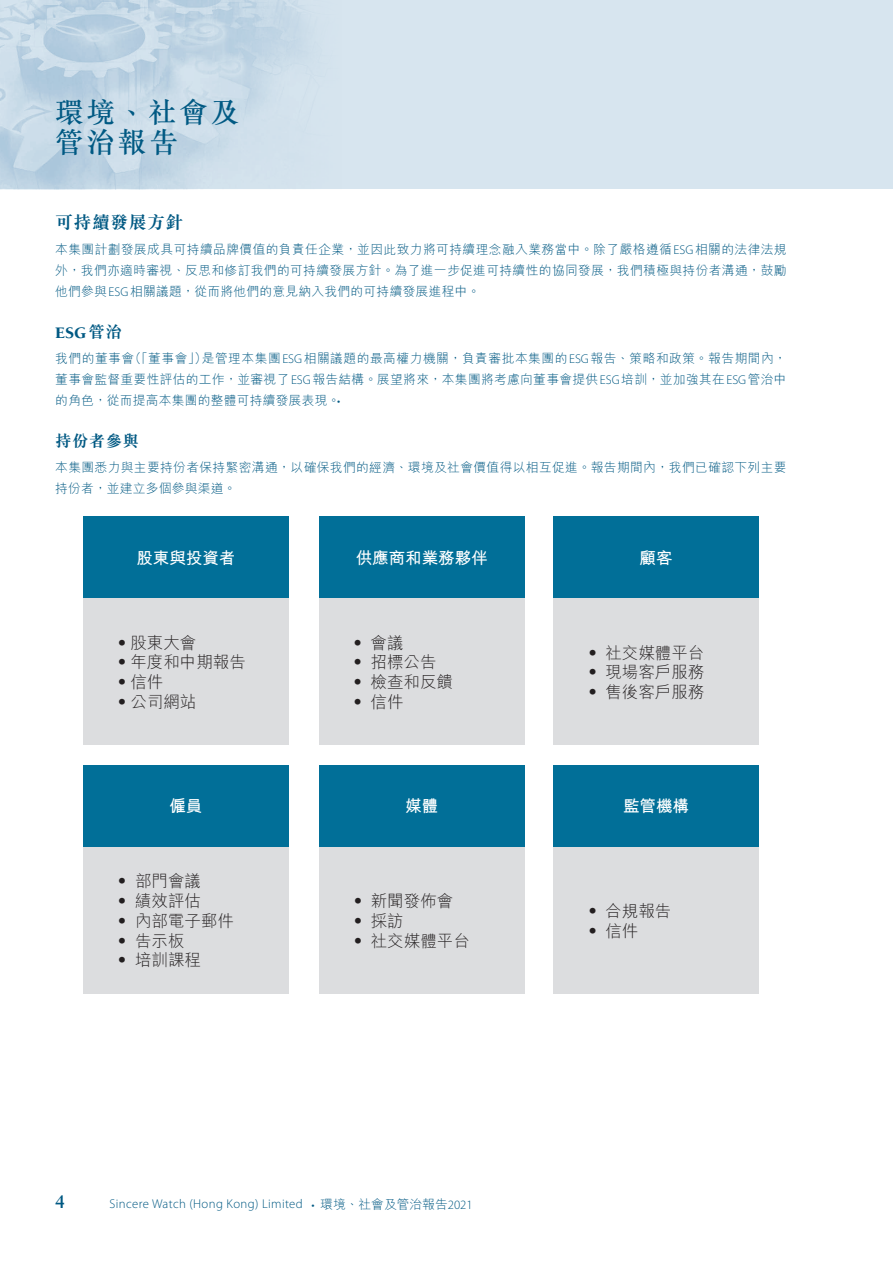
<style>
.page{position:relative;width:893px;height:1263px;background:#fff}
.page>*{position:absolute;margin:0;border:0;box-sizing:border-box;transform-origin:0 0}
.t1{font:500 28.5px/30px "M Sung HK";letter-spacing:.1em;color:#005983}
._01_H1{font:700 18px "M Sung HK";letter-spacing:.02em;color:#005983}
.t2{font:700 18px "Sabon LT Std";color:#005983}
.t3{font:300 16.5px/19.8px "M Hei HK";color:#231f20}
.t4{font:700 16.5px "M Hei HK";color:#fff}
._02_H2{font:900 16.5px "Berkeley Std";color:#005983}
._02_H2-2{font:700 16.5px "M Sung HK";letter-spacing:.02em;color:#005983}
._00_txt{font:300 12.75px/21px "M Hei HK";letter-spacing:.025em;color:#005983;text-align:justify}
.t5{font:300 12.75px "Myriad Pro";letter-spacing:.03em;color:#005983}
.s1{font-family:"Myriad Pro"}
.s2{font-family:"M Sung HK";font-weight:700}
.s3{font-family:"M Hei HK"}
</style>
<div class="page">
<div style="left:0;top:0;width:893px;height:189px;background:#d7e5ef"></div>
<img style="left:0;top:0;width:309px;height:189px">
<div style="left:83px;top:517px;width:205px;height:82px;background:#016f98"></div>
<div style="left:83px;top:599px;width:205px;height:146px;background:#dcdddf"></div>
<div style="left:319px;top:517px;width:205px;height:82px;background:#016f98"></div>
<div style="left:319px;top:599px;width:205px;height:146px;background:#dcdddf"></div>
<div style="left:553px;top:517px;width:206px;height:82px;background:#016f98"></div>
<div style="left:553px;top:599px;width:206px;height:146px;background:#dcdddf"></div>
<div style="left:83px;top:765px;width:205px;height:82px;background:#016f98"></div>
<div style="left:83px;top:847px;width:205px;height:146px;background:#dcdddf"></div>
<div style="left:319px;top:765px;width:205px;height:82px;background:#016f98"></div>
<div style="left:319px;top:847px;width:205px;height:146px;background:#dcdddf"></div>
<div style="left:553px;top:765px;width:206px;height:82px;background:#016f98"></div>
<div style="left:553px;top:847px;width:206px;height:146px;background:#dcdddf"></div>
<h1 class="t1" style="left:55px;top:96px;width:186px">環境、社會及管治報告</h1>
<p class="_01_H1" style="left:55px;top:213px;width:130px">可持續發展方針</p>
<p class="_00_txt" style="left:55px;top:239px;width:733px">本集團計劃發展成具可持續品牌價值的負責任企業，並因此致力將可持續理念融入業務當中。除了嚴格遵循<span class="s1">ESG</span>相關的法律法規外，我們亦適時審視、反思和修訂我們的可持續發展方針。為了進一步促進可持續性的協同發展，我們積極與持份者溝通，鼓勵他們參與<span class="s1">ESG</span>相關議題，從而將他們的意見納入我們的可持續發展進程中。</p>
<p class="_02_H2" style="left:55px;top:324px;width:68px">ESG<span class="s2">管治</span></p>
<p class="_00_txt" style="left:55px;top:348px;width:733px">我們的董事會（「董事會」）是管理本集團<span class="s1">ESG</span>相關議題的最高權力機關，負責審批本集團的<span class="s1">ESG</span>報告、策略和政策。報告期間內，董事會監督重要性評估的工作，並審視了<span class="s1">ESG</span>報告結構。展望將來，本集團將考慮向董事會提供<span class="s1">ESG</span>培訓，並加強其在<span class="s1">ESG</span>管治中的角色，從而提高本集團的整體可持續發展表現。<span class="s1">•</span></p>
<p class="_02_H2-2" style="left:55px;top:433px;width:85px">持份者參與</p>
<p class="_00_txt" style="left:55px;top:457px;width:733px">本集團悉力與主要持份者保持緊密溝通，以確保我們的經濟、環境及社會價值得以相互促進。報告期間內，我們已確認下列主要持份者，並建立多個參與渠道。</p>
<p class="t4" style="left:136px;top:546px;width:100px">股東與投資者</p>
<p class="t3" style="left:114px;top:632px;width:133px">‧股東大會<br>‧年度和中期報告‧信件<br>‧公司網站</p>
<p class="t4" style="left:169px;top:794px;width:34px">僱員</p>
<p class="t3" style="left:114px;top:871px;width:122px">‧ 部門會議<br>‧ 績效評估<br>‧ 內部電子郵件‧ 告示板<br>‧ 培訓課程</p>
<p class="t4" style="left:356px;top:546px;width:133px">供應商和業務夥伴</p>
<p class="t3" style="left:349px;top:632px;width:105px">‧ 會議<br>‧ 招標公告‧ 檢查和反饋‧ 信件</p>
<p class="t4" style="left:405px;top:794px;width:34px">媒體</p>
<p class="t3" style="left:350px;top:891px;width:122px">‧ 新聞發佈會‧ 採訪<br>‧ 社交媒體平台</p>
<h2 class="t2" style="left:55px;top:1190px;width:12px">4</h2>
<p class="t5" style="left:110px;top:1196px;width:365px">Sincere Watch (Hong Kong) Limited • <span class="s3">環境、社會及管治報告</span>2021</p>
<p class="t4" style="left:640px;top:546px;width:34px">顧客</p>
<p class="t3" style="left:584px;top:642px;width:122px;text-align:justify">‧ 社交媒體平台‧ 現場客戶服務‧ 售後客戶服務</p>
<p class="t4" style="left:623px;top:794px;width:67px">監管機構</p>
<p class="t3" style="left:584px;top:900px;width:89px">‧ 合規報告‧ 信件</p>
</div>
